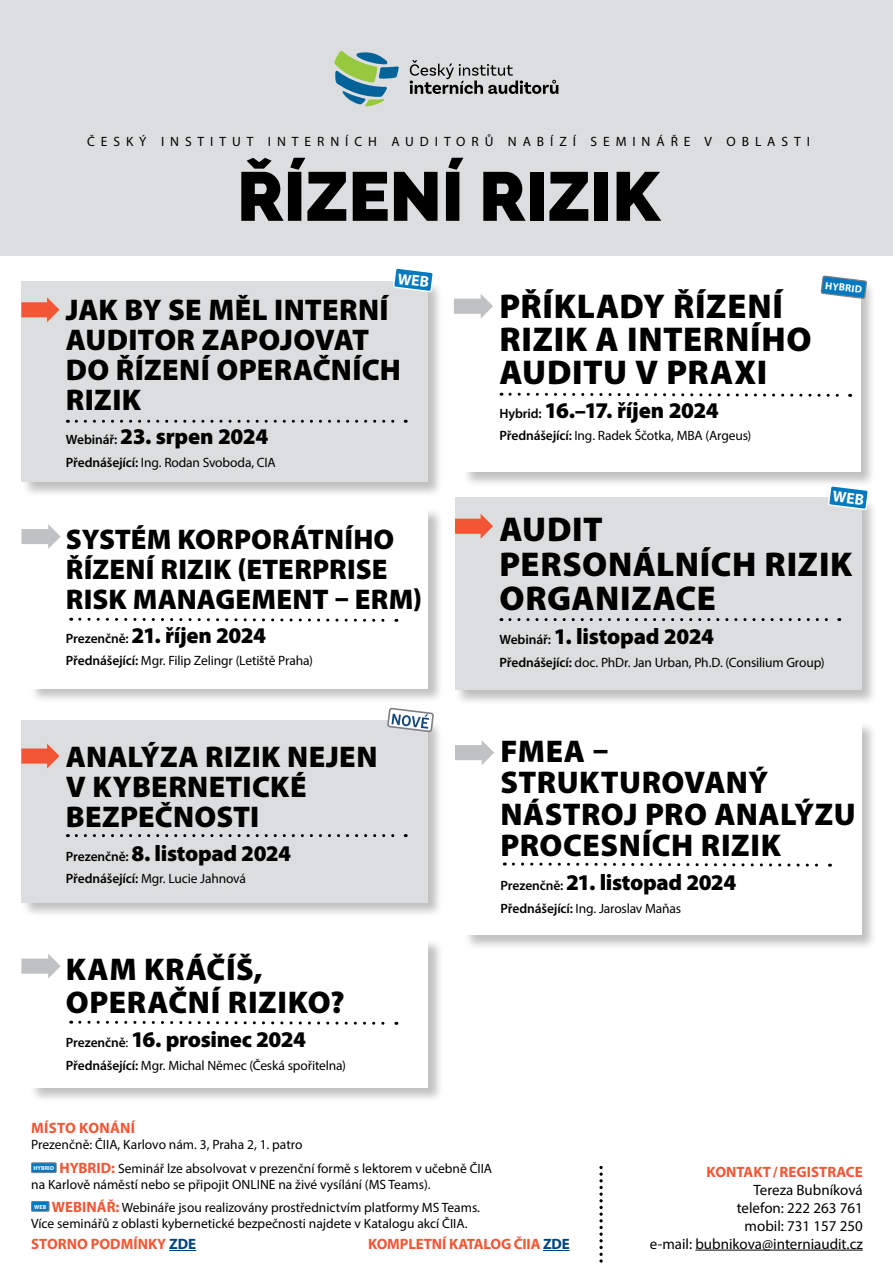
<style>
.page{position:relative;width:893px;height:1263px;background:#fff}
.page>*{position:absolute;margin:0;border:0;box-sizing:border-box;transform-origin:0 0}
.t1{font:900 69px "Raleway";color:#000}
.titul{font:900 34.5px/33px "Myriad Pro";letter-spacing:.02em;color:#000}
.titul-2{font:900 31.5px/31.5px "Myriad Pro";letter-spacing:.015em;color:#000}
.titul-3{font:900 30px/30px "Myriad Pro";letter-spacing:.01em;color:#000}
.titul-4{font:900 28.5px/30px "Myriad Pro";letter-spacing:.005em;color:#000}
.titul-5{font:900 22.5px "Myriad Pro";letter-spacing:-.015em;color:#000}
.t2{font:15px "Myriad Pro";color:#000}
.t3{font:700 15px "Myriad Pro";color:#f35635}
.t4{font:700 15px "Myriad Pro";letter-spacing:.02em;color:#f35635}
.titul-6{font:13.5px/16.2px "Myriad Pro";color:#000}
.titul-7{font:13.5px "Myriad Pro";letter-spacing:.44em;color:#000}
.cena{font:700 10.5px "Myriad Pro";color:#fff}
.t5{font:700 5.85px "Myriad Pro";letter-spacing:.02em;color:#fff}
.s1{font-weight:600;font-size:13.5px}
.s2{font-weight:600}
.s3{font-weight:400;font-size:13.5px}
.s4{font-weight:700;font-size:15px;color:#f35635}
.s5{color:#00447c}
</style>
<div class="page">
<div style="left:0;top:0;width:893px;height:255px;background:#dcddde"></div>
<hr style="left:695px;top:1250px;width:168px;height:1px;background:#000">
<svg style="left:599px;top:1166px;width:4px;height:96px"></svg>
<svg style="left:169px;top:1250px;width:27px;height:1px"></svg>
<svg style="left:543px;top:1250px;width:27px;height:1px"></svg>
<div style="left:32px;top:1163px;width:24px;height:9px;background:#0079c1"></div>
<div style="left:31px;top:1162px;width:26px;height:11px;border:1px solid #807f83"></div>
<div style="left:32px;top:1201px;width:17px;height:10px;background:#0079c1"></div>
<div style="left:31px;top:1201px;width:18px;height:10px;border:1px solid #807f83"></div>
<div style="left:463px;top:721px;width:414px;height:229px;background:#000;opacity:.25"></div>
<div style="left:464px;top:722px;width:398px;height:212px;background:#fff"></div>
<svg style="left:504px;top:862px;width:326px;height:5px"></svg>
<svg style="left:455px;top:740px;width:39px;height:25px"></svg>
<svg style="left:335px;top:51px;width:64px;height:55px"></svg>
<svg style="left:410px;top:60px;width:148px;height:34px"></svg>
<div style="left:30px;top:507px;width:414px;height:197px;background:#000;opacity:.25"></div>
<div style="left:30px;top:508px;width:398px;height:180px;background:#fff"></div>
<svg style="left:71px;top:617px;width:326px;height:5px"></svg>
<svg style="left:21px;top:524px;width:40px;height:25px"></svg>
<div style="left:21px;top:280px;width:423px;height:217px;background:#000;opacity:.25"></div>
<div style="left:21px;top:281px;width:407px;height:201px;background:#dcddde"></div>
<svg style="left:21px;top:297px;width:39px;height:25px"></svg>
<svg style="left:76px;top:420px;width:330px;height:3px"></svg>
<div style="left:462px;top:279px;width:414px;height:208px;background:#000;opacity:.25"></div>
<div style="left:463px;top:280px;width:398px;height:192px;background:#fff"></div>
<svg style="left:501px;top:392px;width:350px;height:5px"></svg>
<svg style="left:454px;top:294px;width:39px;height:25px"></svg>
<svg style="left:820px;top:275px;width:48px;height:37px"></svg>
<div style="left:21px;top:719px;width:423px;height:199px;background:#000;opacity:.25"></div>
<div style="left:21px;top:720px;width:407px;height:182px;background:#dcddde"></div>
<svg style="left:76px;top:834px;width:330px;height:3px"></svg>
<svg style="left:21px;top:744px;width:39px;height:24px"></svg>
<div style="left:30px;top:938px;width:414px;height:166px;background:#000;opacity:.25"></div>
<div style="left:30px;top:939px;width:398px;height:149px;background:#fff"></div>
<svg style="left:71px;top:1020px;width:326px;height:5px"></svg>
<svg style="left:21px;top:954px;width:40px;height:24px"></svg>
<div style="left:454px;top:497px;width:424px;height:209px;background:#000;opacity:.25"></div>
<div style="left:455px;top:498px;width:407px;height:192px;background:#dcddde"></div>
<svg style="left:510px;top:618px;width:330px;height:3px"></svg>
<svg style="left:455px;top:514px;width:38px;height:25px"></svg>
<svg style="left:386px;top:707px;width:49px;height:43px"></svg>
<svg style="left:392px;top:268px;width:43px;height:40px"></svg>
<svg style="left:827px;top:484px;width:43px;height:42px"></svg>
<p class="titul-7" style="left:87px;top:133px;width:724px">ČESKÝ INSTITUT INTERNÍCH AUDITORŮ NABÍZÍ SEMINÁŘE V OBLASTI</p>
<p class="t1" style="left:237px;top:156px;width:424px">ŘÍZENÍ RIZIK</p>
<p class="titul-3" style="left:66px;top:294px;width:337px">JAK BY SE MĚL INTERNÍ<br>AUDITOR ZAPOJOVAT<br>DO ŘÍZENÍ OPERAČNÍCH<br>RIZIK</p>
<p class="titul-5" style="left:66px;top:422px;width:204px"><span class="s1">Webinář:</span> 23. srpen 2024</p>
<p class="titul-6" style="left:66px;top:454px;width:211px"><span class="s2">Přednášející:</span> Ing. Rodan Svoboda, CIA</p>
<p class="titul" style="left:499px;top:288px;width:314px">PŘÍKLADY ŘÍZENÍ<br>RIZIK A INTERNÍHO<br>AUDITU V PRAXI</p>
<p class="titul-5" style="left:499px;top:395px;width:221px"><span class="s1">Hybrid:</span> 16.–17. říjen 2024</p>
<p class="titul-6" style="left:499px;top:427px;width:253px"><span class="s2">Přednášející:</span> Ing. Radek Ščotka, MBA (Argeus)</p>
<p class="cena" style="left:826px;top:278px;width:38px;rotate:7deg">HYBRID</p>
<p class="titul-4" style="left:66px;top:523px;width:358px">SYSTÉM KORPORÁTNÍHO<br>ŘÍZENÍ RIZIK (ETERPRISE<br>RISK MANAGEMENT – ERM)</p>
<p class="titul-5" style="left:66px;top:620px;width:202px"><span class="s1">Prezenčně:</span> 21. říjen 2024</p>
<p class="titul-6" style="left:66px;top:652px;width:249px"><span class="s2">Přednášející:</span> Mgr. Filip Zelingr (Letiště Praha)</p>
<p class="titul-3" style="left:66px;top:740px;width:313px">ANALÝZA RIZIK NEJEN<br>V KYBERNETICKÉ<br>BEZPEČNOSTI</p>
<p class="titul-5" style="left:66px;top:838px;width:227px"><span class="s1">Prezenčně:</span> 8. listopad 2024</p>
<p class="titul-6" style="left:66px;top:870px;width:182px"><span class="s2">Přednášející:</span> Mgr. Lucie Jahnová</p>
<p class="titul-2" style="left:66px;top:952px;width:280px;line-height:33px">KAM KRÁČÍŠ,<br>OPERAČNÍ RIZIKO?</p>
<p class="titul-5" style="left:66px;top:1025px;width:242px"><span class="s1">Prezenčně</span><span class="s3">:</span> 16. prosinec 2024</p>
<p class="titul-6" style="left:66px;top:1057px;width:282px"><span class="s2">Přednášející:</span> Mgr. Michal Němec (Česká spořitelna)</p>
<p class="t4" style="left:31px;top:1118px;width:105px">MÍSTO KONÁNÍ</p>
<p class="titul-6" style="left:31px;top:1137px;width:273px">Prezenčně: ČIIA, Karlovo nám. 3, Praha 2, 1. patro</p>
<p class="titul" style="left:499px;top:511px;width:355px;line-height:34.5px">AUDIT<br>PERSONÁLNÍCH RIZIK<br>ORGANIZACE</p>
<p class="titul-5" style="left:499px;top:622px;width:216px"><span class="s1">Webinář:</span> 1. listopad 2024</p>
<p class="titul-6" style="left:499px;top:654px;width:327px"><span class="s2">Přednášející:</span> doc. PhDr. Jan Urban, Ph.D. (Consilium Group)</p>
<p class="titul-2" style="left:501px;top:734px;width:357px">FMEA –<br>STRUKTUROVANÝ<br>NÁSTROJ PRO ANALÝZU<br>PROCESNÍCH RIZIK</p>
<p class="titul-5" style="left:501px;top:868px;width:237px"><span class="s1">Prezenčně:</span> 21. listopad 2024</p>
<p class="titul-6" style="left:501px;top:900px;width:182px"><span class="s2">Přednášející:</span> Ing. Jaroslav Maňas</p>
<p class="titul-6" style="left:31px;top:1160px;width:463px;text-indent:28px"><span class="s4">HYBRID:</span> Seminář lze absolvovat v prezenční formě s lektorem v učebně ČIIA na Karlově náměstí nebo se připojit ONLINE na živé vysílání (MS Teams).</p>
<p class="t5" style="left:34px;top:1203px;width:14px">WEB</p>
<p class="titul-6" style="left:52px;top:1199px;width:430px"><span class="s4">WEBINÁŘ:</span> Webináře jsou realizovány prostřednictvím platformy MS Teams.</p>
<p class="titul-6" style="left:31px;top:1215px;width:438px">Více seminářů z oblasti kybernetické bezpečnosti najdete v Katalogu akcí ČIIA.</p>
<p class="t5" style="left:33px;top:1164px;width:22px">HYBRID</p>
<p class="t3" style="left:31px;top:1234px;width:167px">STORNO PODMÍNKY <span class="s5">ZDE</span></p>
<p class="t3" style="left:368px;top:1234px;width:203px">KOMPLETNÍ KATALOG ČIIA <span class="s5">ZDE</span></p>
<p class="t3" style="left:707px;top:1162px;width:158px">KONTAKT/REGISTRACE</p>
<p class="t2" style="left:753px;top:1180px;width:111px">Tereza Bubníková</p>
<p class="t2" style="left:737px;top:1198px;width:128px">telefon: 222 263 761</p>
<p class="t2" style="left:745px;top:1216px;width:120px">mobil: 731 157 250</p>
<p class="t2" style="left:650px;top:1234px;width:214px">e-mail: bubnikova@interniaudit.cz</p>
</div>
